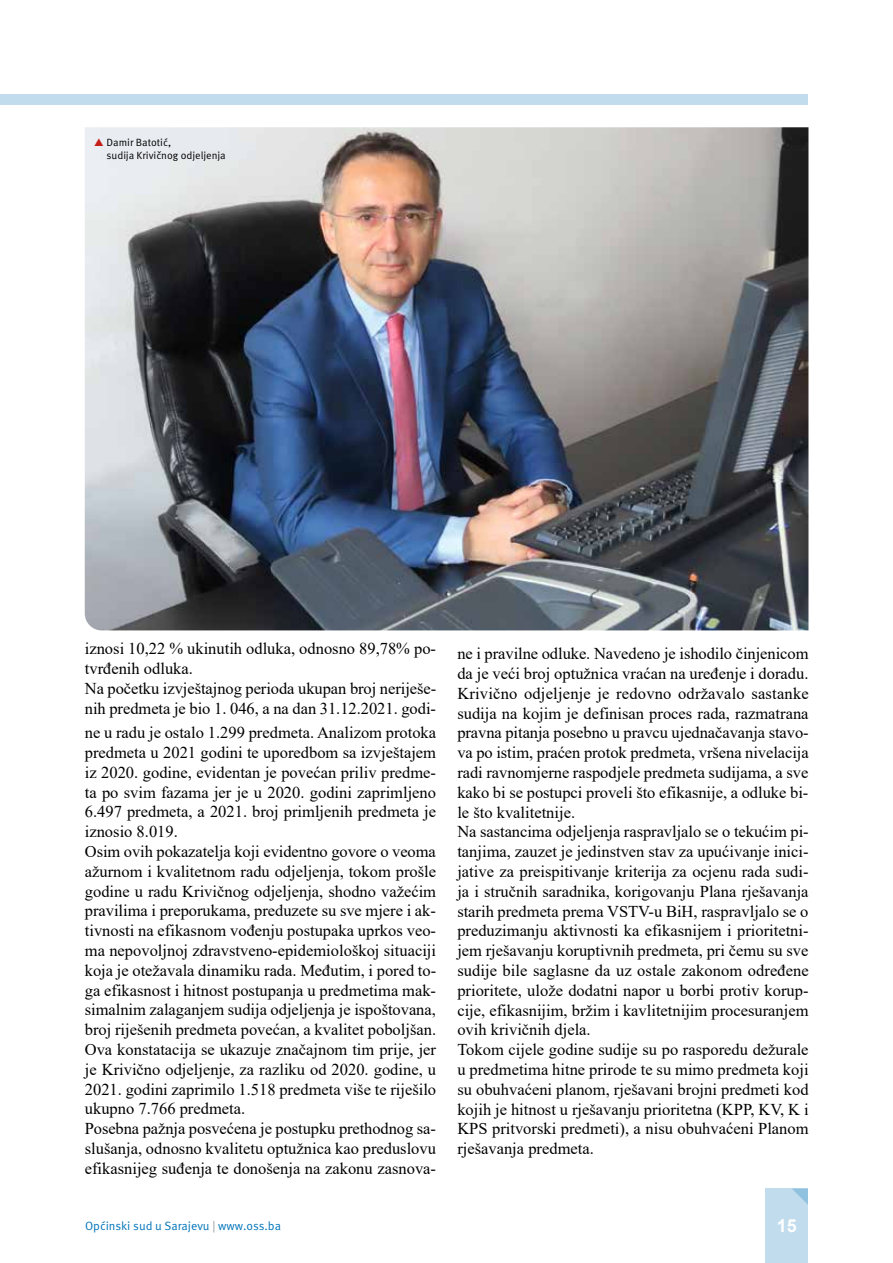
<style>
.page{position:relative;width:893px;height:1263px;background:#fff}
.page>*{position:absolute;margin:0;border:0;box-sizing:border-box;transform-origin:0 0}
.t1{font:700 18px "Arial";color:#fff}
.t2{font:16.5px/19.8px "Times New Roman";color:#000}
.t3{font:12px "Meta Pro";color:#0074ba}
.t4{font:10.5px/12.6px "Meta Pro";color:#000}
.s1{color:#969898}
</style>
<div class="page">
<div style="left:0;top:94px;width:808px;height:11px;background:#c0dced"></div>
<div style="left:765px;top:1188px;width:43px;height:75px;background:#c0dced"></div>
<svg style="left:792px;top:1188px;width:16px;height:17px"></svg>
<img style="left:85px;top:127px;width:723px;height:503px">
<svg style="left:95px;top:138px;width:8px;height:8px"></svg>
<p class="t4" style="left:107px;top:136px;width:121px">Damir Batotić,<br>sudija Krivičnog odjeljenja</p>
<p class="t2" style="left:85px;top:638px;width:353px">iznosi 10,22 % ukinutih odluka, odnosno 89,78% po&shy;tvrđenih odluka.<br>Na početku izvještajnog perioda ukupan broj neriješe&shy;nih predmeta je bio 1. 046, a na dan 31.12.2021. godi-</p>
<p class="t2" style="left:85px;top:722px;width:353px">ne u radu je ostalo 1.299 predmeta. Analizom protoka predmeta u 2021 godini te uporedbom sa izvještajem iz 2020. godine, evidentan je povećan priliv predme&shy;ta po svim fazama jer je u 2020. godini zaprimljeno 6.497 predmeta, a 2021. broj primljenih predmeta je iznosio 8.019.<br>Osim ovih pokazatelja koji evidentno govore o veoma ažurnom i kvalitetnom radu odjeljenja, tokom prošle godine u radu Krivičnog odjeljenja, shodno važećim pravilima i preporukama, preduzete su sve mjere i ak&shy;tivnosti na efikasnom vođenju postupaka uprkos veo&shy;ma nepovoljnoj zdravstveno-epidemiološkoj situaciji koja je otežavala dinamiku rada. Međutim, i pored to&shy;ga efikasnost i hitnost postupanja u predmetima mak&shy;simalnim zalaganjem sudija odjeljenja je ispoštovana, broj riješenih predmeta povećan, a kvalitet poboljšan.<br>Ova konstatacija se ukazuje značajnom tim prije, jer je Krivično odjeljenje, za razliku od 2020. godine, u 2021. godini zaprimilo 1.518 predmeta više te riješilo ukupno 7.766 predmeta.<br>Posebna pažnja posvećena je postupku prethodnog sa&shy;slušanja, odnosno kvalitetu optužnica kao preduslovu efikasnijeg suđenja te donošenja na zakonu zasnova-</p>
<p class="t2" style="left:457px;top:643px;width:353px">ne i pravilne odluke. Navedeno je ishodilo činjenicom da je veći broj optužnica vraćan na uređenje i doradu.<br>Krivično odjeljenje je redovno održavalo sastanke sudija na kojim je definisan proces rada, razmatrana pravna pitanja posebno u pravcu ujednačavanja stavo&shy;va po istim, praćen protok predmeta, vršena nivelacija radi ravnomjerne raspodjele predmeta sudijama, a sve kako bi se postupci proveli što efikasnije, a odluke bi&shy;le što kvalitetnije.<br>Na sastancima odjeljenja raspravljalo se o tekućim pi&shy;tanjima, zauzet je jedinstven stav za upućivanje inici&shy;jative za preispitivanje kriterija za ocjenu rada sudi&shy;ja i stručnih saradnika, korigovanju Plana rješavanja starih predmeta prema VSTV-u BiH, raspravljalo se o preduzimanju aktivnosti ka efikasnijem i prioritetni&shy;jem rješavanju koruptivnih predmeta, pri čemu su sve sudije bile saglasne da uz ostale zakonom određene prioritete, ulože dodatni napor u borbi protiv korup&shy;cije, efikasnijim, bržim i kavlitetnijim procesuranjem ovih krivičnih djela.<br>Tokom cijele godine sudije su po rasporedu dežurale u predmetima hitne prirode te su mimo predmeta koji su obuhvaćeni planom, rješavani brojni predmeti kod kojih je hitnost u rješavanju prioritetna (KPP, KV, K i KPS pritvorski predmeti), a nisu obuhvaćeni Planom rješavanja predmeta.</p>
<p class="t3" style="left:85px;top:1218px;width:197px">Općinski sud u Sarajevu <span class="s1">|</span> www.oss.ba</p>
<p class="t1" style="left:777px;top:1213px;width:22px">15</p>
</div>
